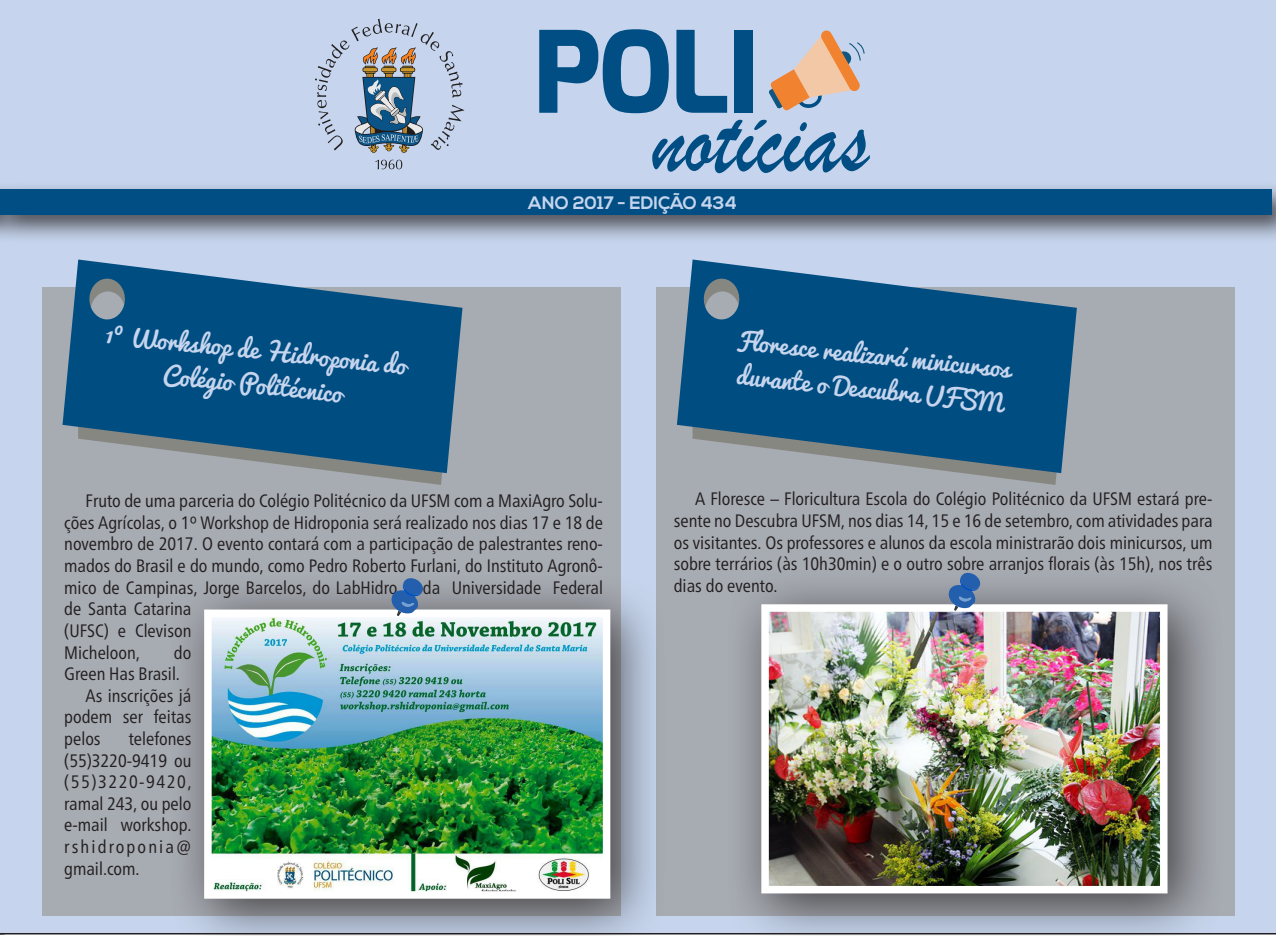
<style>
.page{position:relative;width:1276px;height:936px;background:#fff}
.page>*{position:absolute;margin:0;border:0;box-sizing:border-box;transform-origin:0 0}
.t1{font:24px/34.5px "Pacifico";color:#c6d5ed;text-align:center}
.t2{font:condensed 18px/21.6px "Frutiger Neue LTW1 G";color:#231f20;text-align:justify}
.t3{font:700 18px "Nexa";color:#c6d5ed}
</style>
<div class="page">
<div style="left:0;top:0;width:1276px;height:934px;background:#c6d5ed"></div>
<svg style="left:539px;top:29px;width:130px;height:84px;background:#4f84ae"></svg>
<svg style="left:676px;top:30px;width:51px;height:83px;background:#6895bb"></svg>
<div style="left:734px;top:30px;width:18px;height:83px;background:#004e84"></div>
<svg style="left:315px;top:19px;width:149px;height:150px;background:#a8b8cc"></svg>
<svg style="left:652px;top:120px;width:218px;height:53px;background:#7ea3c6"></svg>
<svg style="left:768px;top:30px;width:96px;height:81px;background:#d2bbb0"></svg>
<div style="left:0;top:181px;width:1276px;height:63px;background:#231f20;opacity:.75"></div>
<div style="left:0;top:189px;width:1271px;height:26px;background:#004e84"></div>
<div style="left:42px;top:287px;width:578px;height:628px;background:#a7abb2"></div>
<svg style="left:349px;top:473px;width:98px;height:12px"></svg>
<svg style="left:63px;top:259px;width:399px;height:214px;background:#2d6892"></svg>
<div style="left:656px;top:287px;width:578px;height:628px;background:#a7abb2"></div>
<svg style="left:963px;top:473px;width:94px;height:12px"></svg>
<svg style="left:677px;top:259px;width:400px;height:214px;background:#2d6791"></svg>
<div style="left:167px;top:572px;width:501px;height:363px;background:#231f20;opacity:.75"></div>
<img style="left:213px;top:618px;width:388px;height:271px">
<div style="left:204px;top:609px;width:406px;height:289px;border:8px solid #fff"></div>
<svg style="left:390px;top:578px;width:34px;height:38px"></svg>
<div style="left:724px;top:567px;width:501px;height:368px;background:#231f20;opacity:.75"></div>
<img style="left:770px;top:613px;width:388px;height:271px">
<div style="left:761px;top:604px;width:406px;height:289px;border:8px solid #fff"></div>
<svg style="left:947px;top:573px;width:34px;height:37px"></svg>
<p class="t1" style="left:108px;top:318px;width:303px;rotate:6deg">1º Workshop de Hidroponia do<br>Colégio Politécnico</p>
<p class="t3" style="left:528px;top:192px;width:210px">ANO 2017 - EDIÇÃO 434</p>
<p class="t1" style="left:738px;top:324px;width:277px;text-align:left;rotate:6deg">Floresce realizará minicursos durante o Descubra UFSM</p>
<p class="t2" style="left:64px;top:490px;width:540px;text-indent:21px">Fruto de uma parceria do Colégio Politécnico da UFSM com a MaxiAgro Solu&shy;ções Agrícolas, o 1º Workshop de Hidroponia será realizado nos dias 17 e 18 de novembro de 2017. O evento contará com a participação de palestrantes reno&shy;mados do Brasil e do mundo, como Pedro Roberto Furlani, do Instituto Agronô&shy;mico de Campinas, Jorge Barcelos, do LabHidro</p>
<p class="t2" style="left:423px;top:576px;width:181px">da Universidade Federal</p>
<p class="t2" style="left:64px;top:598px;width:129px">de Santa Catarina (UFSC) e Clevison Micheloon,</p>
<p class="t2" style="left:64px;top:641px;width:129px;text-indent:110px">do<br>Green Has Brasil.</p>
<p class="t2" style="left:64px;top:684px;width:129px;text-indent:21px">As inscrições já podem ser feitas pelos</p>
<p class="t2" style="left:64px;top:727px;width:129px;text-indent:64px">telefones (55)3220-9419 ou (55)3220-9420, ramal 243, ou pelo e-mail workshop. rshidroponia@ gmail.com.</p>
<p class="t2" style="left:674px;top:488px;width:540px;text-indent:21px">A Floresce – Floricultura Escola do Colégio Politécnico da UFSM estará pre&shy;sente no Descubra UFSM, nos dias 14, 15 e 16 de setembro, com atividades para os visitantes. Os professores e alunos da escola ministrarão dois minicursos, um sobre terrários (às 10h30min) e o outro sobre arranjos florais (às 15h), nos três dias do evento.</p>
</div>
